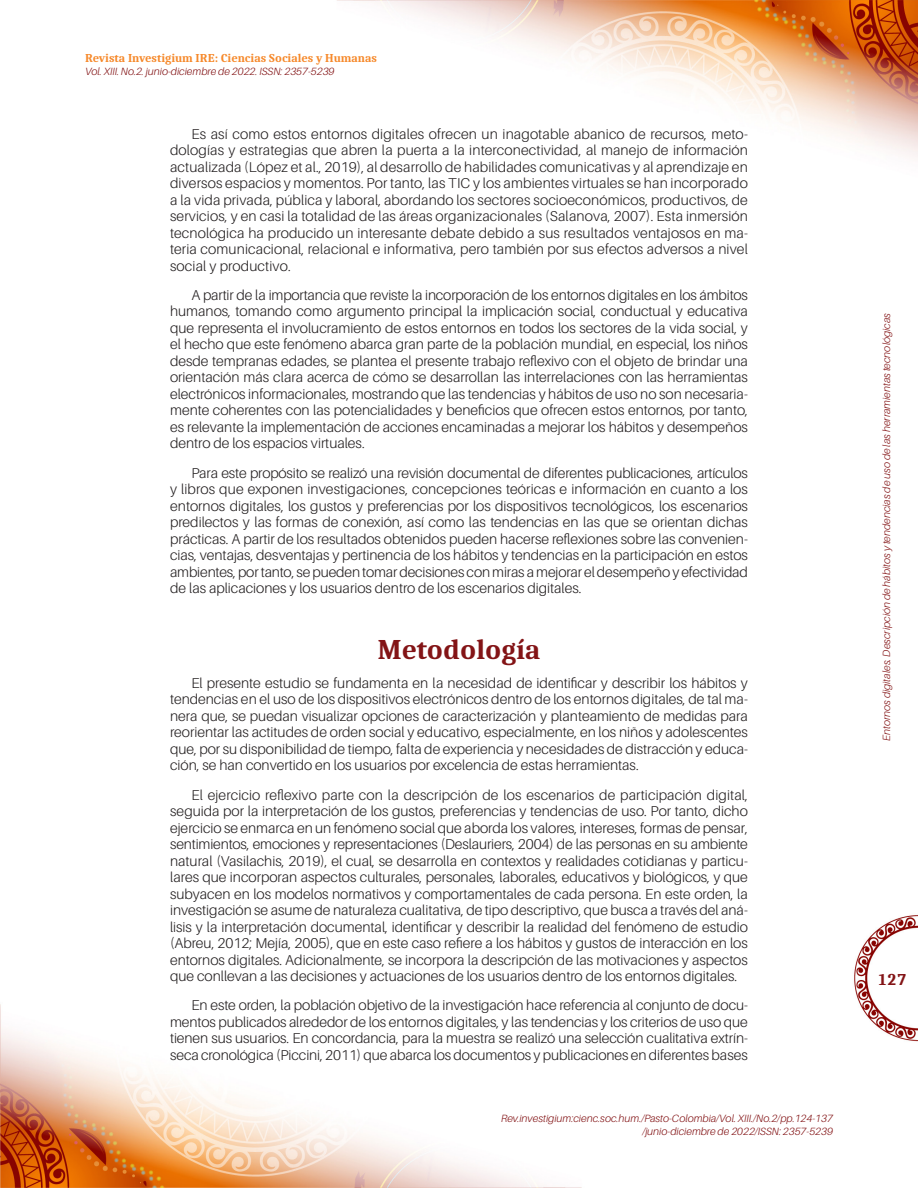
<style>
.page{position:relative;width:918px;height:1188px;background:#fff}
.page>*{position:absolute;margin:0;border:0;box-sizing:border-box;transform-origin:0 0}
.Título_1{font:700 28.5px "Caladea";color:#831416}
.t1{font:700 16.5px "Caladea";color:#831416}
.Texto_Base_Sangría{font:300 14.25px/16.5px "Aileron";color:#231f20;text-align:justify}
.t2{font:700 12px "Caladea";color:#f6892b}
.t3{font:italic 300 10.5px/12.6px "Aileron";color:#831416;text-align:right}
</style>
<div class="page">
<img style="left:0;top:0;width:918px;height:1188px">
<p class="t2" style="left:85px;top:51px;width:294px">Revista Investigium IRE: Ciencias Sociales y Humanas</p>
<p class="t3" style="left:85px;top:65px;width:251px">Vol. XIII. No.2. junio-diciembre de 2022. ISSN: 2357-5239</p>
<p class="Texto_Base_Sangría" style="left:170px;top:125px;width:579px;text-indent:21px">Es así como estos entornos digitales ofrecen un inagotable abanico de recursos, meto&shy;dologías y estrategias que abren la puerta a la interconectividad, al manejo de información actualizada (López et al., 2019), al desarrollo de habilidades comunicativas y al aprendizaje en diversos espacios y momentos. Por tanto, las TIC y los ambientes virtuales se han incorporado a la vida privada, pública y laboral, abordando los sectores socioeconómicos, productivos, de servicios, y en casi la totalidad de las áreas organizacionales (Salanova, 2007). Esta inmersión tecnológica ha producido un interesante debate debido a sus resultados ventajosos en ma&shy;teria comunicacional, relacional e informativa, pero también por sus efectos adversos a nivel social y productivo.</p>
<p class="Texto_Base_Sangría" style="left:170px;top:287px;width:579px;text-indent:21px">A partir de la importancia que reviste la incorporación de los entornos digitales en los ámbitos humanos, tomando como argumento principal la implicación social, conductual y educativa que representa el involucramiento de estos entornos en todos los sectores de la vida social, y el hecho que este fenómeno abarca gran parte de la población mundial, en especial, los niños desde tempranas edades, se plantea el presente trabajo reflexivo con el objeto de brindar una orientación más clara acerca de cómo se desarrollan las interrelaciones con las herramientas electrónicos informacionales, mostrando que las tendencias y hábitos de uso no son necesaria&shy;mente coherentes con las potencialidades y beneficios que ofrecen estos entornos, por tanto, es relevante la implementación de acciones encaminadas a mejorar los hábitos y desempeños dentro de los espacios virtuales.</p>
<p class="Texto_Base_Sangría" style="left:170px;top:465px;width:579px;text-indent:21px">Para este propósito se realizó una revisión documental de diferentes publicaciones, artículos y libros que exponen investigaciones, concepciones teóricas e información en cuanto a los entornos digitales, los gustos y preferencias por los dispositivos tecnológicos, los escenarios predilectos y las formas de conexión, así como las tendencias en las que se orientan dichas prácticas. A partir de los resultados obtenidos pueden hacerse reflexiones sobre las convenien&shy;cias, ventajas, desventajas y pertinencia de los hábitos y tendencias en la participación en estos ambientes, por tanto, se pueden tomar decisiones con miras a mejorar el desempeño y efectividad de las aplicaciones y los usuarios dentro de los escenarios digitales.</p>
<p class="Título_1" style="left:378px;top:632px;width:164px">Metodología</p>
<p class="Texto_Base_Sangría" style="left:170px;top:675px;width:579px;text-indent:21px">El presente estudio se fundamenta en la necesidad de identificar y describir los hábitos y tendencias en el uso de los dispositivos electrónicos dentro de los entornos digitales, de tal ma&shy;nera que, se puedan visualizar opciones de caracterización y planteamiento de medidas para reorientar las actitudes de orden social y educativo, especialmente, en los niños y adolescentes que, por su disponibilidad de tiempo, falta de experiencia y necesidades de distracción y educa&shy;ción, se han convertido en los usuarios por excelencia de estas herramientas.</p>
<p class="Texto_Base_Sangría" style="left:170px;top:787px;width:579px;text-indent:21px">El ejercicio reflexivo parte con la descripción de los escenarios de participación digital, seguida por la interpretación de los gustos, preferencias y tendencias de uso. Por tanto, dicho ejercicio se enmarca en un fenómeno social que aborda los valores, intereses, formas de pensar, sentimientos, emociones y representaciones (Deslauriers, 2004) de las personas en su ambiente natural (Vasilachis, 2019), el cual, se desarrolla en contextos y realidades cotidianas y particu&shy;lares que incorporan aspectos culturales, personales, laborales, educativos y biológicos, y que subyacen en los modelos normativos y comportamentales de cada persona. En este orden, la investigación se asume de naturaleza cualitativa, de tipo descriptivo, que busca a través del aná&shy;lisis y la interpretación documental, identificar y describir la realidad del fenómeno de estudio (Abreu, 2012; Mejía, 2005), que en este caso refiere a los hábitos y gustos de interacción en los entornos digitales. Adicionalmente, se incorpora la descripción de las motivaciones y aspectos que conllevan a las decisiones y actuaciones de los usuarios dentro de los entornos digitales.</p>
<p class="Texto_Base_Sangría" style="left:170px;top:997px;width:579px;text-indent:21px">En este orden, la población objetivo de la investigación hace referencia al conjunto de docu&shy;mentos publicados alrededor de los entornos digitales, y las tendencias y los criterios de uso que tienen sus usuarios. En concordancia, para la muestra se realizó una selección cualitativa extrín&shy;seca cronológica (Piccini, 2011) que abarca los documentos y publicaciones en diferentes bases</p>
<p class="t3" style="left:501px;top:1112px;width:333px">Rev.investigium:cienc.soc.hum./Pasto-Colombia/Vol. XIII./No.2/pp.124-137 /junio-diciembre de 2022/ISSN: 2357-5239</p>
<p class="t3" style="left:880px;top:757px;width:631px;rotate:-90deg">Investigación y formación de investigadores educativos agrícolas en México: princip les tendenci globales, regionales, nacionales y locales</p>
<p class="t3" style="left:880px;top:741px;width:429px;rotate:-90deg">Entornos digitales. Descripción de hábitos y tendencias de uso de las herramientas tecnológicas</p>
<p class="t1" style="left:877px;top:970px;width:31px">127</p>
</div>
